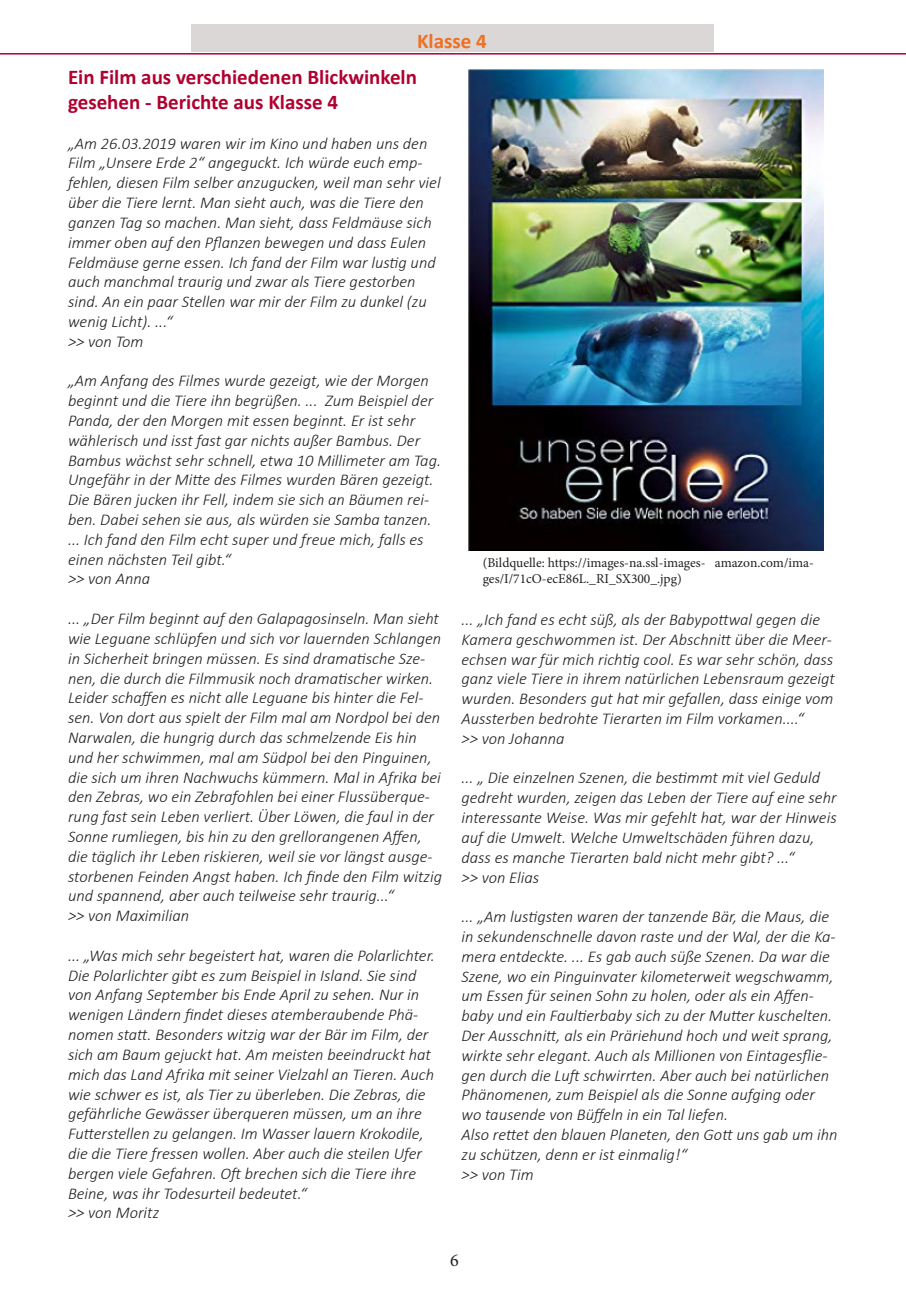
<style>
.page{position:relative;width:906px;height:1289px;background:#fff}
.page>*{position:absolute;margin:0;border:0;box-sizing:border-box;transform-origin:0 0}
.t1{font:700 21px/25.2px "Calibri";color:#b00030}
.t2{font:700 21px "Calibri";color:#ef7022}
.t3{font:18px "Minion Pro";color:#231f20}
.t4{font:italic 300 16.5px/19.8px "Calibri";color:#231f20}
.t5{font:13.5px/16.2px "Minion Pro";color:#231f20}
</style>
<div class="page">
<hr style="left:0;top:53px;width:906px;height:2px;background:#b00030">
<div style="left:191px;top:24px;width:523px;height:28px;background:#dad7d6"></div>
<img style="left:468px;top:69px;width:355px;height:481px">
<p class="t2" style="left:417px;top:26px;width:71px">Klasse 4</p>
<p class="t1" style="left:68px;top:63px;width:350px">Ein Film aus verschiedenen Blickwinkeln gesehen - Berichte aus Klasse 4</p>
<p class="t4" style="left:68px;top:133px;width:374px">„Am 26.03.2019 waren wir im Kino und haben uns den Film „Unsere Erde 2“ angeguckt. Ich würde euch emp&shy;fehlen, diesen Film selber anzugucken, weil man sehr viel über die Tiere lernt. Man sieht auch, was die Tiere den ganzen Tag so machen. Man sieht, dass Feldmäuse sich immer oben auf den Pflanzen bewegen und dass Eulen Feldmäuse gerne essen. Ich fand der Film war lustig und auch manchmal traurig und zwar als Tiere gestorben sind. An ein paar Stellen war mir der Film zu dunkel (zu wenig Licht). ...“</p>
<p class="t4" style="left:68px;top:331px;width:77px">&gt;&gt; von Tom</p>
<p class="t4" style="left:68px;top:371px;width:374px">„Am Anfang des Filmes wurde gezeigt, wie der Morgen beginnt und die Tiere ihn begrüßen. ... Zum Beispiel der Panda, der den Morgen mit essen beginnt. Er ist sehr wählerisch und isst fast gar nichts außer Bambus. Der Bambus wächst sehr schnell, etwa 10 Millimeter am Tag.<br>Ungefähr in der Mitte des Filmes wurden Bären gezeigt.<br>Die Bären jucken ihr Fell, indem sie sich an Bäumen rei&shy;ben. Dabei sehen sie aus, als würden sie Samba tanzen. ... Ich fand den Film echt super und freue mich, falls es einen nächsten Teil gibt.“</p>
<p class="t4" style="left:68px;top:569px;width:84px">&gt;&gt; von Anna</p>
<p class="t4" style="left:68px;top:608px;width:375px">... „Der Film beginnt auf den Galapagosinseln. Man sieht wie Leguane schlüpfen und sich vor lauernden Schlangen in Sicherheit bringen müssen. Es sind dramatische Sze&shy;nen, die durch die Filmmusik noch dramatischer wirken.<br>Leider schaffen es nicht alle Leguane bis hinter die Fel&shy;sen. Von dort aus spielt der Film mal am Nordpol bei den Narwalen, die hungrig durch das schmelzende Eis hin und her schwimmen, mal am Südpol bei den Pinguinen, die sich um ihren Nachwuchs kümmern. Mal in Afrika bei den Zebras, wo ein Zebrafohlen bei einer Flussüberque&shy;rung fast sein Leben verliert. Über Löwen, die faul in der Sonne rumliegen, bis hin zu den grellorangenen Affen, die täglich ihr Leben riskieren, weil sie vor längst ausge&shy;storbenen Feinden Angst haben. Ich finde den Film witzig und spannend, aber auch teilweise sehr traurig...“</p>
<p class="t4" style="left:68px;top:905px;width:123px">&gt;&gt; von Maximilian</p>
<p class="t4" style="left:68px;top:945px;width:368px">... „Was mich sehr begeistert hat, waren die Polarlichter.<br>Die Polarlichter gibt es zum Beispiel in Island. Sie sind von Anfang September bis Ende April zu sehen. Nur in wenigen Ländern findet dieses atemberaubende Phä&shy;nomen statt. Besonders witzig war der Bär im Film, der sich am Baum gejuckt hat. Am meisten beeindruckt hat mich das Land Afrika mit seiner Vielzahl an Tieren. Auch wie schwer es ist, als Tier zu überleben. Die Zebras, die gefährliche Gewässer überqueren müssen, um an ihre Futterstellen zu gelangen. Im Wasser lauern Krokodile, die die Tiere fressen wollen. Aber auch die steilen Ufer bergen viele Gefahren. Oft brechen sich die Tiere ihre Beine, was ihr Todesurteil bedeutet.“</p>
<p class="t4" style="left:68px;top:1202px;width:93px">&gt;&gt; von Moritz</p>
<p class="t5" style="left:483px;top:554px;width:332px">(Bildquelle: https://images-na.ssl-images- amazon.com/ima&shy;ges/I/71cO-ecE86L._RI_SX300_.jpg)</p>
<p class="t4" style="left:461px;top:609px;width:375px">... „Ich fand es echt süß, als der Babypottwal gegen die Kamera geschwommen ist. Der Abschnitt über die Meer&shy;echsen war für mich richtig cool. Es war sehr schön, dass ganz viele Tiere in ihrem natürlichen Lebensraum gezeigt wurden. Besonders gut hat mir gefallen, dass einige vom Aussterben bedrohte Tierarten im Film vorkamen....“</p>
<p class="t4" style="left:461px;top:728px;width:105px">&gt;&gt; von Johanna</p>
<p class="t4" style="left:461px;top:768px;width:377px">... „ Die einzelnen Szenen, die bestimmt mit viel Geduld gedreht wurden, zeigen das Leben der Tiere auf eine sehr interessante Weise. Was mir gefehlt hat, war der Hinweis auf die Umwelt. Welche Umweltschäden führen dazu, dass es manche Tierarten bald nicht mehr gibt? ...“</p>
<p class="t4" style="left:461px;top:867px;width:79px">&gt;&gt; von Elias</p>
<p class="t4" style="left:461px;top:906px;width:376px">... „Am lustigsten waren der tanzende Bär, die Maus, die in sekundenschnelle davon raste und der Wal, der die Ka&shy;mera entdeckte. ... Es gab auch süße Szenen. Da war die Szene, wo ein Pinguinvater kilometerweit wegschwamm, um Essen für seinen Sohn zu holen, oder als ein Affen&shy;baby und ein Faultierbaby sich zu der Mutter kuschelten.<br>Der Ausschnitt, als ein Präriehund hoch und weit sprang, wirkte sehr elegant. Auch als Millionen von Eintagesflie&shy;gen durch die Luft schwirrten. Aber auch bei natürlichen Phänomenen, zum Beispiel als die Sonne aufging oder wo tausende von Büffeln in ein Tal liefen.</p>
<p class="t4" style="left:461px;top:1124px;width:377px">Also rettet den blauen Planeten, den Gott uns gab um ihn zu schützen, denn er ist einmalig!“</p>
<p class="t4" style="left:461px;top:1164px;width:74px">&gt;&gt; von Tim</p>
<p class="t3" style="left:450px;top:1247px;width:10px">6</p>
</div>
